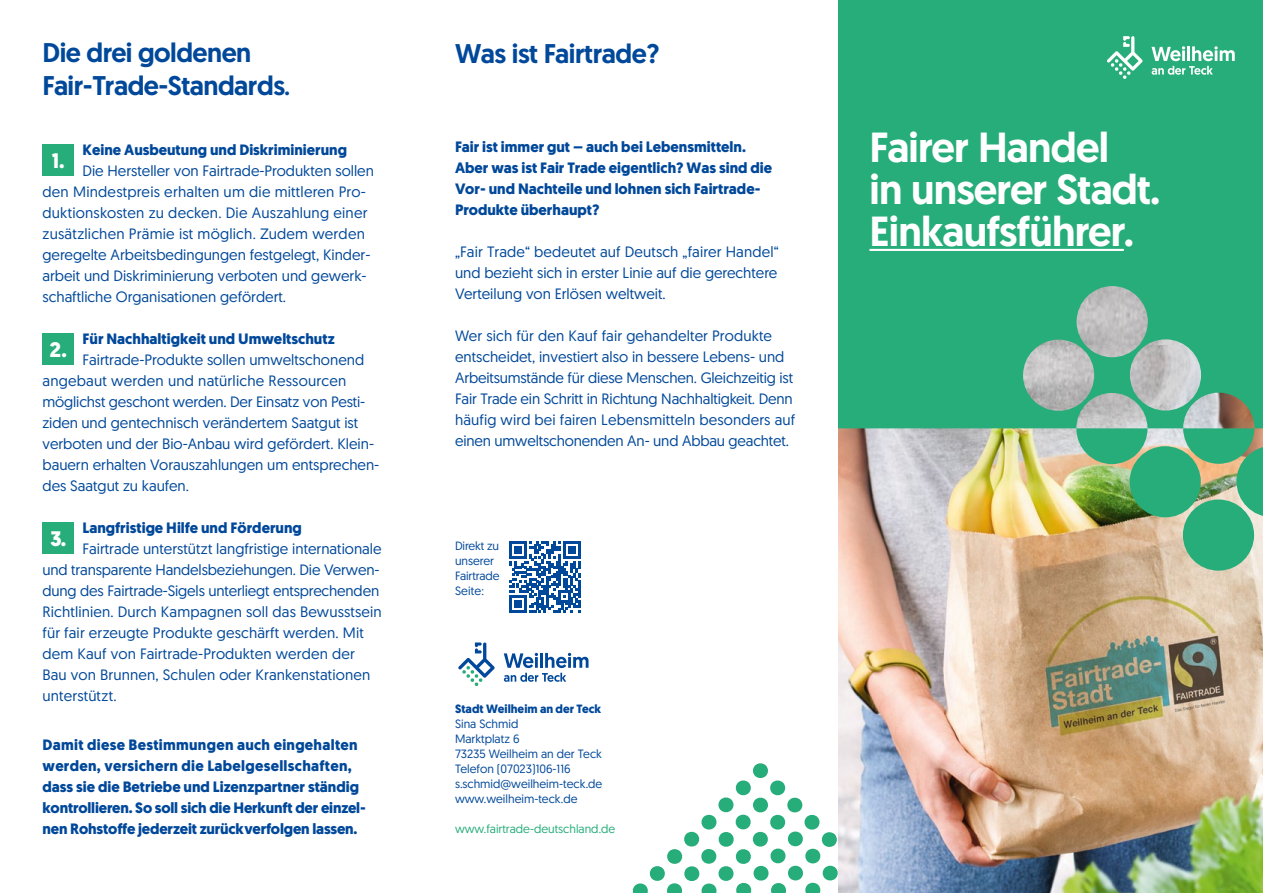
<style>
.page{position:relative;width:1263px;height:893px;background:#fff}
.page>*{position:absolute;margin:0;border:0;box-sizing:border-box;transform-origin:0 0}
.t1{font:500 42px/42px "Geomanist";letter-spacing:-.02em;color:#fff}
.t2{font:500 27px/32.4px "Geomanist";letter-spacing:-.02em;color:#00489a}
.t3{font:700 21px "Geomanist";color:#fff}
.t4{font:15px/21px "Geomanist";color:#00489a}
.t5{font:700 15px/21px "Geomanist";color:#00489a}
.t6{font:12px/15px "Geomanist";color:#00489a}
.t7{font:12px "Geomanist";color:#27ad7a}
.t8{font:700 12px "Geomanist";color:#00489a}
.s1{font-size:22.5px}
</style>
<div class="page">
<img style="left:838px;top:428px;width:425px;height:465px">
<svg style="left:838px;top:0;width:425px;height:428px;background:#34ae7f"></svg>
<img style="left:1183px;top:428px;width:80px;height:89px">
<div style="left:1183px;top:499px;width:71px;height:72px;background:#27ad7a;border-radius:50%"></div>
<svg style="left:1076px;top:428px;width:71px;height:36px;background:#4ab182"></svg>
<div style="left:1129px;top:446px;width:72px;height:71px;background:#27ad7a;border-radius:50%"></div>
<hr style="left:869px;top:249px;width:255px;height:2px;background:#fff">
<svg style="left:1151px;top:46px;width:84px;height:29px"></svg>
<svg style="left:1107px;top:36px;width:36px;height:43px"></svg>
<div style="left:43px;top:144px;width:31px;height:32px;background:#27ad7a"></div>
<div style="left:43px;top:333px;width:31px;height:31px;background:#27ad7a"></div>
<div style="left:43px;top:522px;width:31px;height:32px;background:#27ad7a"></div>
<svg style="left:632px;top:763px;width:206px;height:130px"></svg>
<svg style="left:504px;top:653px;width:84px;height:29px"></svg>
<svg style="left:458px;top:642px;width:37px;height:44px"></svg>
<svg style="left:509px;top:541px;width:71px;height:71px"></svg>
<h2 class="t2" style="left:43px;top:36px;width:249px">Die drei goldenen<br>Fair-Trade-Standards<span class="s1">.</span></h2>
<p class="t5" style="left:82px;top:139px;width:266px">Keine Ausbeutung und Diskriminierung</p>
<p class="t4" style="left:43px;top:160px;width:333px;text-indent:40px">Die Hersteller von Fairtrade-Produkten sollen den Mindestpreis erhalten um die mittleren Pro&shy;duktionskosten zu decken. Die Auszahlung einer zusätzlichen Prämie ist möglich. Zudem werden geregelte Arbeitsbedingungen festgelegt, Kinder&shy;arbeit und Diskriminierung verboten und gewerk&shy;schaftliche Organisationen gefördert.</p>
<p class="t5" style="left:82px;top:328px;width:254px">Für Nachhaltigkeit und Umweltschutz</p>
<p class="t4" style="left:43px;top:349px;width:338px;text-indent:40px">Fairtrade-Produkte sollen umweltschonend angebaut werden und natürliche Ressourcen möglichst geschont werden. Der Einsatz von Pesti&shy;ziden und gentechnisch verändertem Saatgut ist verboten und der Bio-Anbau wird gefördert. Klein&shy;bauern erhalten Vorauszahlungen um entsprechen&shy;des Saatgut zu kaufen.</p>
<p class="t5" style="left:82px;top:517px;width:221px">Langfristige Hilfe und Förderung</p>
<p class="t4" style="left:43px;top:538px;width:341px;text-indent:40px">Fairtrade unterstützt langfristige internationale und transparente Handelsbeziehungen. Die Verwen&shy;dung des Fairtrade-Sigels unterliegt entsprechenden Richtlinien. Durch Kampagnen soll das Bewusstsein für fair erzeugte Produkte geschärft werden. Mit dem Kauf von Fairtrade-Produkten werden der Bau von Brunnen, Schulen oder Krankenstationen unterstützt.</p>
<h3 class="t3" style="left:52px;top:146px;width:14px">1.</h3>
<h3 class="t3" style="left:50px;top:335px;width:19px">2.</h3>
<h3 class="t3" style="left:50px;top:524px;width:18px">3.</h3>
<p class="t5" style="left:43px;top:734px;width:325px">Damit diese Bestimmungen auch eingehalten werden, versichern die Labelgesellschaften, dass sie die Betriebe und Lizenzpartner ständig kontrollieren. So soll sich die Herkunft der einzel&shy;nen Rohstoffe jederzeit zurückverfolgen lassen.</p>
<h2 class="t2" style="left:455px;top:37px;width:206px">Was ist Fairtrade?</h2>
<p class="t5" style="left:455px;top:136px;width:319px">Fair ist immer gut – auch bei Lebensmitteln.<br>Aber was ist Fair Trade eigentlich? Was sind die Vor- und Nachteile und lohnen sich Fairtrade-Produkte überhaupt?</p>
<p class="t4" style="left:455px;top:241px;width:325px;text-align:justify">„Fair Trade“ bedeutet auf Deutsch „fairer Handel“ und bezieht sich in erster Linie auf die gerechtere Verteilung von Erlösen weltweit.</p>
<p class="t4" style="left:455px;top:325px;width:342px">Wer sich für den Kauf fair gehandelter Produkte entscheidet, investiert also in bessere Lebens- und Arbeitsumstände für diese Menschen. Gleichzeitig ist Fair Trade ein Schritt in Richtung Nachhaltigkeit. Denn häufig wird bei fairen Lebensmitteln besonders auf einen umweltschonenden An- und Abbau geachtet.</p>
<p class="t6" style="left:455px;top:538px;width:46px">Direkt zu unserer<br>Fairtrade<br>Seite:</p>
<p class="t8" style="left:455px;top:701px;width:148px">Stadt Weilheim an der Teck</p>
<p class="t6" style="left:455px;top:716px;width:149px">Sina Schmid<br>Marktplatz 6<br>73235 Weilheim an der Teck<br>Telefon (07023)106-116 s.schmid@weilheim-teck.de www.weilheim-teck.de</p>
<p class="t7" style="left:455px;top:821px;width:162px">www.fairtrade-deutschland.de</p>
<h1 class="t1" style="left:869px;top:126px;width:293px">Fairer Handel<br>in unserer Stadt.<br>Einkaufsführer.</h1>
</div>
